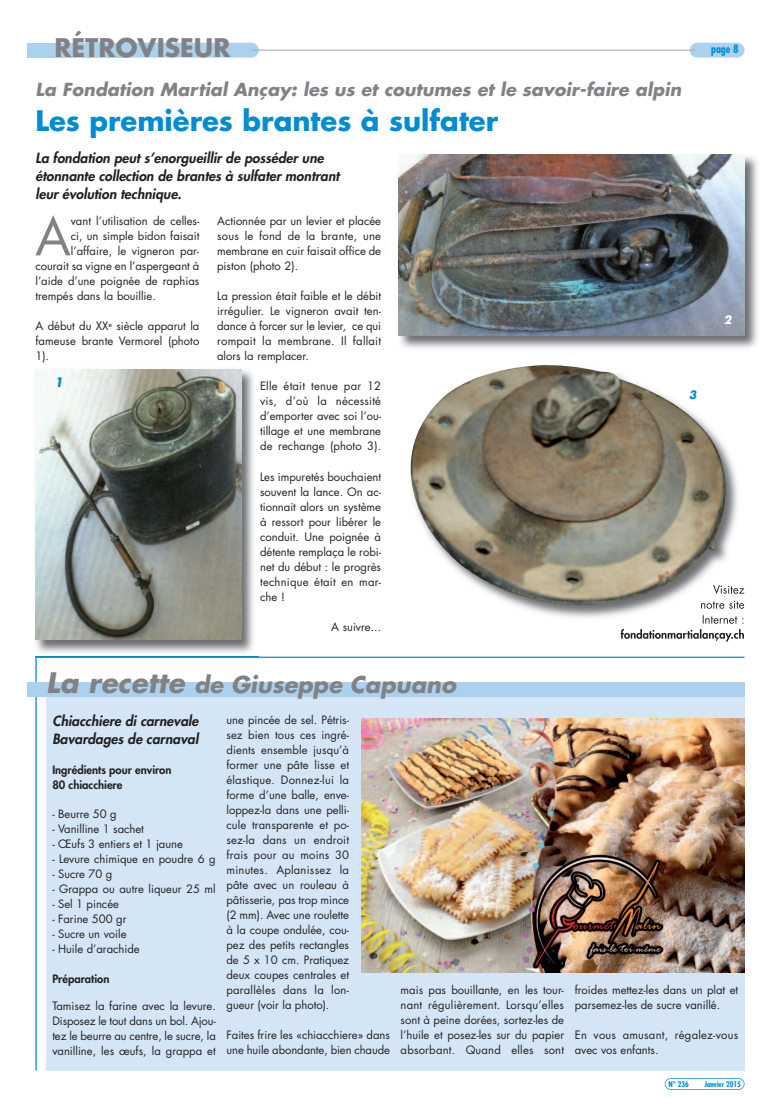
<style>
.page{position:relative;width:780px;height:1099px;background:#fff}
.page>*{position:absolute;margin:0;border:0;box-sizing:border-box;transform-origin:0 0}
.t1{font:51px "Futura";color:#808285}
.t2{font:700 27.5px "Futura";color:#008cd2}
.t3{font:700 25px "Futura";color:#808285}
.t4{font:italic 700 22.5px "Futura";letter-spacing:.005em;color:#808285}
.t5{font:italic 700 17.5px "Futura";letter-spacing:.005em;color:#808285}
.t6{font:italic 800 13.75px/18.4px "Futura";letter-spacing:.005em;color:#231f20}
.t7{font:italic 700 12.75px "Futura";color:#008cd2}
.t8{font:11.25px/15px "Futura";color:#231f20;text-align:justify}
.t9{font:800 11.25px/15px "Futura";color:#231f20}
.t10{font:11.25px/15px "Futura";letter-spacing:.02em;color:#231f20}
.t11{font:700 condensed 11.25px "Futura";color:#008cd2}
.t12{font:italic 700 11.25px "Futura";color:#fff}
.t13{font:italic 700 11.25px "Futura";color:#008cd2}
.t14{font:700 condensed 7.62px "Futura";color:#008cd2}
.s1{font-size:27.5px}
</style>
<div class="page">
<div style="left:689px;top:43px;width:55px;height:15px;background:#acd1ee;border-radius:7px"></div>
<div style="left:46px;top:686px;width:698px;height:384px;background:#d4e6f6"></div>
<hr style="left:35px;top:657px;width:2px;height:413px;background:#008cd2">
<div style="left:27px;top:681px;width:717px;height:15px;background:#acd1ee"></div>
<hr style="left:36px;top:656px;width:708px;height:2px;background:#008cd2">
<div style="left:65px;top:43px;width:194px;height:15px;background:#acd1ee;border-radius:7px"></div>
<div style="left:27px;top:43px;width:101px;height:15px;background:#acd1ee"></div>
<hr style="left:251px;top:50px;width:444px;height:1px;background:#a8a9ad">
<img style="left:35px;top:369px;width:219px;height:288px">
<img style="left:36px;top:656px;width:218px;height:1px">
<img style="left:35px;top:369px;width:206px;height:270px">
<img style="left:398px;top:154px;width:360px;height:194px">
<img style="left:399px;top:154px;width:345px;height:181px">
<img style="left:516px;top:450px;width:229px;height:192px">
<img style="left:726px;top:585px;width:18px;height:9px">
<img style="left:701px;top:600px;width:43px;height:8px">
<img style="left:702px;top:615px;width:35px;height:8px">
<img style="left:620px;top:629px;width:87px;height:9px">
<img style="left:410px;top:365px;width:316px;height:240px">
<img style="left:361px;top:718px;width:383px;height:254px">
<div style="left:664px;top:1078px;width:80px;height:11px;border:1px solid #008cd2;border-radius:6px"></div>
<h3 class="t3" style="left:54px;top:37px;width:177px">RÉTROVISEUR</h3>
<h3 class="t5" style="left:35px;top:81px;width:647px">La Fondation Martial Ançay: les us et coutumes et le savoir-faire alpin</h3>
<h2 class="t2" style="left:35px;top:108px;width:464px">Les premières brantes à sulfater</h2>
<p class="t6" style="left:35px;top:149px;width:305px">La fondation peut s’enorgueillir de posséder une étonnante collection de brantes à sulfater montrant leur évolution technique.</p>
<h1 class="t1" style="left:35px;top:213px;width:37px">A</h1>
<p class="t8" style="left:71px;top:215px;width:130px">vant l’utilisation de celles-</p>
<p class="t8" style="left:71px;top:230px;width:130px">ci, un simple bidon faisait</p>
<p class="t8" style="left:71px;top:245px;width:130px">l’affaire, le vigneron par-</p>
<p class="t8" style="left:35px;top:260px;width:165px">courait sa vigne en l’aspergeant à</p>
<p class="t8" style="left:35px;top:275px;width:165px">l’aide d’une poignée de raphias</p>
<p class="t8" style="left:35px;top:290px;width:122px">trempés dans la bouillie.</p>
<p class="t8" style="left:35px;top:320px;width:165px">A début du XX<sup>e</sup> siècle apparut la fameuse brante Vermorel (photo 1).</p>
<p class="t7" style="left:54px;top:376px;width:10px">1</p>
<p class="t8" style="left:217px;top:215px;width:165px">Actionnée par un levier et placée sous le fond de la brante, une membrane en cuir faisait office de piston (photo 2).</p>
<p class="t8" style="left:217px;top:290px;width:165px">La pression était faible et le débit irrégulier. Le vigneron avait ten&shy;dance à forcer sur le levier, ce qui rompait la membrane. Il fallait alors la remplacer.</p>
<p class="t8" style="left:260px;top:380px;width:122px">Elle était tenue par 12 vis, d’où la nécessité d’emporter avec soi l’ou&shy;tillage et une membrane de rechange (photo 3).</p>
<p class="t8" style="left:260px;top:470px;width:122px">Les impuretés bouchaient souvent la lance. On ac&shy;tionnait alors un système à ressort pour libérer le conduit. Une poignée à détente remplaça le robi&shy;net du début : le progrès technique était en mar&shy;che !</p>
<p class="t8" style="left:331px;top:620px;width:52px">A suivre...</p>
<p class="t13" style="left:689px;top:390px;width:9px">3</p>
<p class="t11" style="left:711px;top:44px;width:29px">page 8</p>
<p class="t12" style="left:723px;top:315px;width:9px">2</p>
<h3 class="t4" style="left:46px;top:674px;width:411px"><span class="s1">La recette</span> de Giuseppe Capuano</h3>
<p class="t6" style="left:52px;top:712px;width:147px">Chiacchiere di carnevale<br>Bavardages de carnaval</p>
<p class="t9" style="left:52px;top:763px;width:121px">Ingrédients pour environ<br>80 chiacchiere</p>
<p class="t8" style="left:52px;top:807px;width:66px">- Beurre 50 g</p>
<p class="t8" style="left:52px;top:822px;width:93px">- Vanilline 1 sachet</p>
<p class="t8" style="left:52px;top:837px;width:132px">- Œufs 3 entiers et 1 jaune</p>
<p class="t8" style="left:52px;top:852px;width:165px">- Levure chimique en poudre 6 g</p>
<p class="t8" style="left:52px;top:867px;width:62px">- Sucre 70 g</p>
<p class="t8" style="left:52px;top:882px;width:165px">- Grappa ou autre liqueur 25 ml</p>
<p class="t8" style="left:52px;top:897px;width:68px">- Sel 1 pincée</p>
<p class="t8" style="left:52px;top:912px;width:76px">- Farine 500 gr</p>
<p class="t8" style="left:52px;top:927px;width:76px">- Sucre un voile</p>
<p class="t8" style="left:52px;top:942px;width:89px">- Huile d’arachide</p>
<p class="t9" style="left:52px;top:972px;width:59px">Préparation</p>
<p class="t8" style="left:52px;top:998px;width:165px">Tamisez la farine avec la levure.<br>Disposez le tout dans un bol. Ajou&shy;tez le beurre au centre, le sucre, la vanilline, les œufs, la grappa et</p>
<p class="t8" style="left:226px;top:713px;width:124px">une pincée de sel. Pétris&shy;sez bien tous ces ingré&shy;dients ensemble jusqu’à former une pâte lisse et élastique. Donnez-lui la forme d’une balle, enve&shy;loppez-la dans une pelli&shy;cule transparente et po&shy;sez-la dans un endroit frais pour au moins 30 minutes. Aplanissez la pâte avec un rouleau à pâtisserie, pas trop mince (2 mm). Avec une roulette à la coupe ondulée, cou&shy;pez des petits rectangles de 5 x 10 cm. Pratiquez deux coupes centrales et parallèles dans la lon&shy;gueur (voir la photo).</p>
<p class="t8" style="left:226px;top:1028px;width:165px">Faites frire les «chiacchiere» dans une huile abondante, bien chaude</p>
<p class="t8" style="left:400px;top:983px;width:165px">mais pas bouillante, en les tour&shy;nant régulièrement. Lorsqu’elles sont à peine dorées, sortez-les de l’huile et posez-les sur du papier absorbant. Quand elles sont</p>
<p class="t8" style="left:574px;top:983px;width:165px">froides mettez-les dans un plat et parsemez-les de sucre vanillé.</p>
<p class="t10" style="left:574px;top:1028px;width:165px">En vous amusant, régalez-vous avec vos enfants.</p>
<p class="t14" style="left:668px;top:1080px;width:22px">N° 236</p>
<p class="t14" style="left:704px;top:1080px;width:38px">Janvier 2015</p>
</div>
